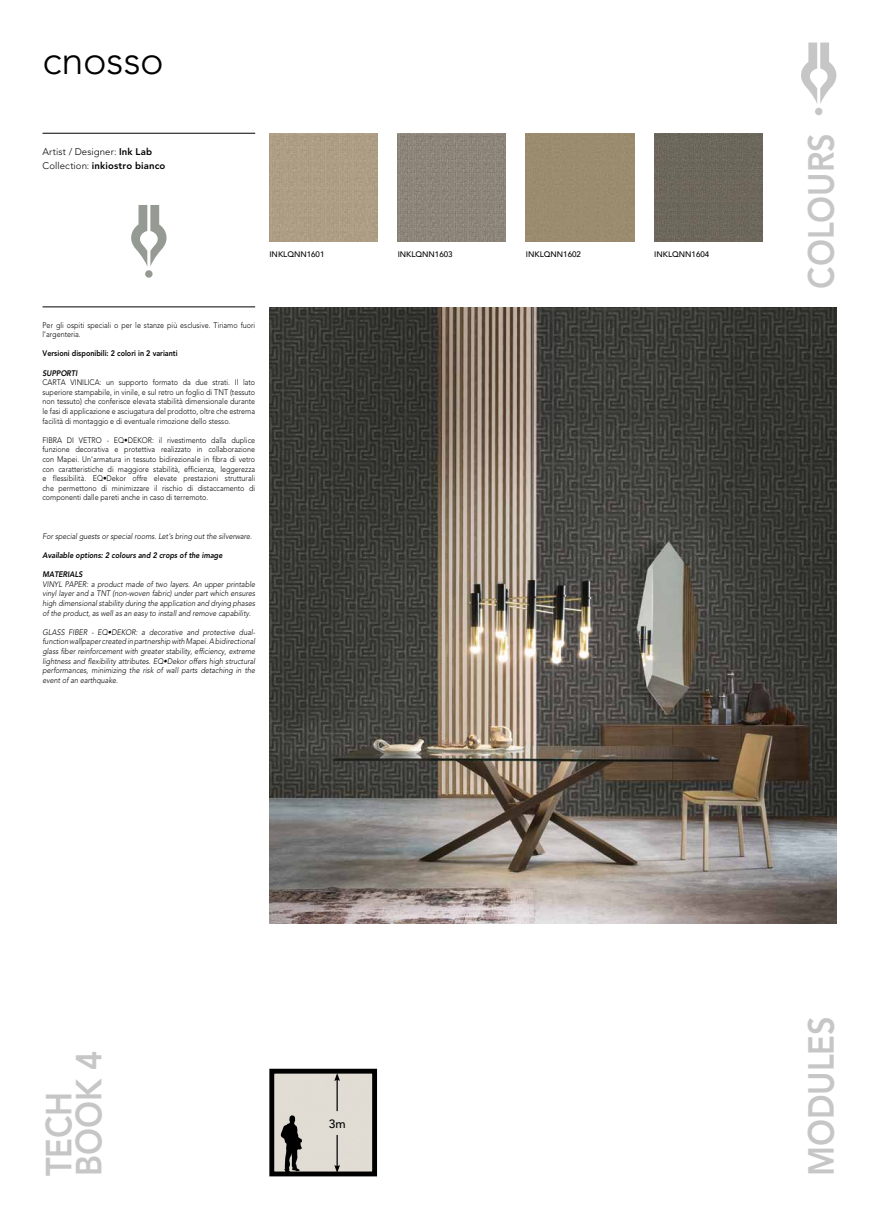
<style>
.page{position:relative;width:879px;height:1219px;background:#fff}
.page>*{position:absolute;margin:0;border:0;box-sizing:border-box;transform-origin:0 0}
.t1{font:300 39.7px "Avenir";letter-spacing:-.01em;color:#000}
.t2{font:800 36px/30px "Avenir";color:#c6c6c6;scale:.9 1}
.t3{font:500 12px "Avenir";color:#000}
.t4{font:300 9.6px/14.4px "Avenir";letter-spacing:.01em;color:#000}
.t5{font:300 8px/9.6px "Avenir";color:#000;text-align:justify;scale:.9 1}
.t6{font:italic 300 8px/9.6px "Avenir";color:#000;text-align:justify;scale:.9 1}
.t7{font:italic 800 8px "Avenir";color:#000;scale:.9 1}
.t8{font:500 8px "Avenir";color:#000}
.t9{font:800 8px "Avenir";color:#000;scale:.9 1}
.s1{font-weight:800}
</style>
<div class="page">
<svg style="left:801px;top:43px;width:36px;height:61px"></svg>
<div style="left:815px;top:108px;width:7px;height:7px;background:#c6c6c6;border-radius:50%"></div>
<hr style="left:43px;top:307px;width:212px;height:1px;background:#000">
<hr style="left:43px;top:133px;width:212px;height:1px;background:#000">
<img style="left:398px;top:133px;width:108px;height:109px">
<div style="left:269px;top:133px;width:108px;height:109px;background:#ae9e85"></div>
<img style="left:654px;top:133px;width:108px;height:108px">
<div style="left:526px;top:133px;width:108px;height:108px;background:#9b8c6f"></div>
<div style="left:269px;top:1069px;width:108px;height:107px;border:5px solid #000"></div>
<img style="left:269px;top:307px;width:567px;height:616px">
<svg style="left:281px;top:1115px;width:21px;height:59px"></svg>
<hr style="left:336px;top:1079px;width:2px;height:32px;background:#000">
<svg style="left:334px;top:1073px;width:6px;height:8px"></svg>
<hr style="left:336px;top:1135px;width:2px;height:32px;background:#000">
<svg style="left:334px;top:1165px;width:6px;height:8px"></svg>
<svg style="left:131px;top:205px;width:36px;height:61px"></svg>
<div style="left:145px;top:270px;width:8px;height:8px;background:#959a93;border-radius:50%"></div>
<h1 class="t1" style="left:43px;top:37px;width:123px">cnosso</h1>
<p class="t4" style="left:43px;top:145px;width:124px">Artist / Designer: <span class="s1">Ink Lab<br></span>Collection: <span class="s1">inkiostro bianco</span></p>
<p class="t8" style="left:269px;top:248px;width:57px">INKLQNN1601</p>
<p class="t8" style="left:398px;top:248px;width:57px">INKLQNN1603</p>
<p class="t8" style="left:526px;top:247px;width:56px">INKLQNN1602</p>
<p class="t8" style="left:654px;top:247px;width:57px">INKLQNN1604</p>
<p class="t5" style="left:43px;top:320px;width:238px">Per gli ospiti speciali o per le stanze più esclusive. Tiriamo fuori l’argenteria.</p>
<p class="t9" style="left:43px;top:349px;width:152px">Versioni disponibili: 2 colori in 2 varianti</p>
<p class="t7" style="left:43px;top:368px;width:40px">SUPPORTI</p>
<p class="t5" style="left:43px;top:378px;width:238px">CARTA VINILICA: un supporto formato da due strati. Il lato superiore stampabile, in vinile, e sul retro un foglio di TNT (tessuto non tessuto) che conferisce elevata stabilità dimensionale durante le fasi di applicazione e asciugatura del prodotto, oltre che estrema facilità di montaggio e di eventuale rimozione dello stesso.</p>
<p class="t5" style="left:43px;top:435px;width:238px">FIBRA DI VETRO - EQ•DEKOR: il rivestimento dalla duplice funzione decorativa e protettiva realizzato in collaborazione con Mapei. Un’armatura in tessuto bidirezionale in fibra di vetro con caratteristiche di maggiore stabilità, efficienza, leggerezza e flessibilità. EQ•Dekor offre elevate prestazioni strutturali che permettono di minimizzare il rischio di distaccamento di componenti dalle pareti anche in caso di terremoto.</p>
<p class="t6" style="left:43px;top:531px;width:234px">For special guests or special rooms. Let’s bring out the silverware.</p>
<p class="t7" style="left:43px;top:550px;width:201px">Available options: 2 colours and 2 crops of the image</p>
<p class="t7" style="left:43px;top:570px;width:46px">MATERIALS</p>
<p class="t6" style="left:43px;top:579px;width:238px">VINYL PAPER: a product made of two layers. An upper printable vinyl layer and a TNT (non-woven fabric) under part which ensures high dimensional stability during the application and drying phases of the product, as well as an easy to install and remove capability.</p>
<p class="t6" style="left:43px;top:627px;width:238px">GLASS FIBER - EQ•DEKOR: a decorative and protective dual&shy;function wallpaper created in partnership with Mapei. A bidirectional glass fiber reinforcement with greater stability, efficiency, extreme lightness and flexibility attributes. EQ•Dekor offers high structural performances, minimizing the risk of wall parts detaching in the event of an earthquake.</p>
<h2 class="t2" style="left:806px;top:289px;width:174px;rotate:-90deg">COLOURS</h2>
<h2 class="t2" style="left:44px;top:1176px;width:141px;rotate:-90deg">TECH<br>BOOK 4</h2>
<h3 class="t3" style="left:329px;top:1113px;width:18px">3m</h3>
<h2 class="t2" style="left:806px;top:1176px;width:179px;rotate:-90deg">MODULES</h2>
</div>
